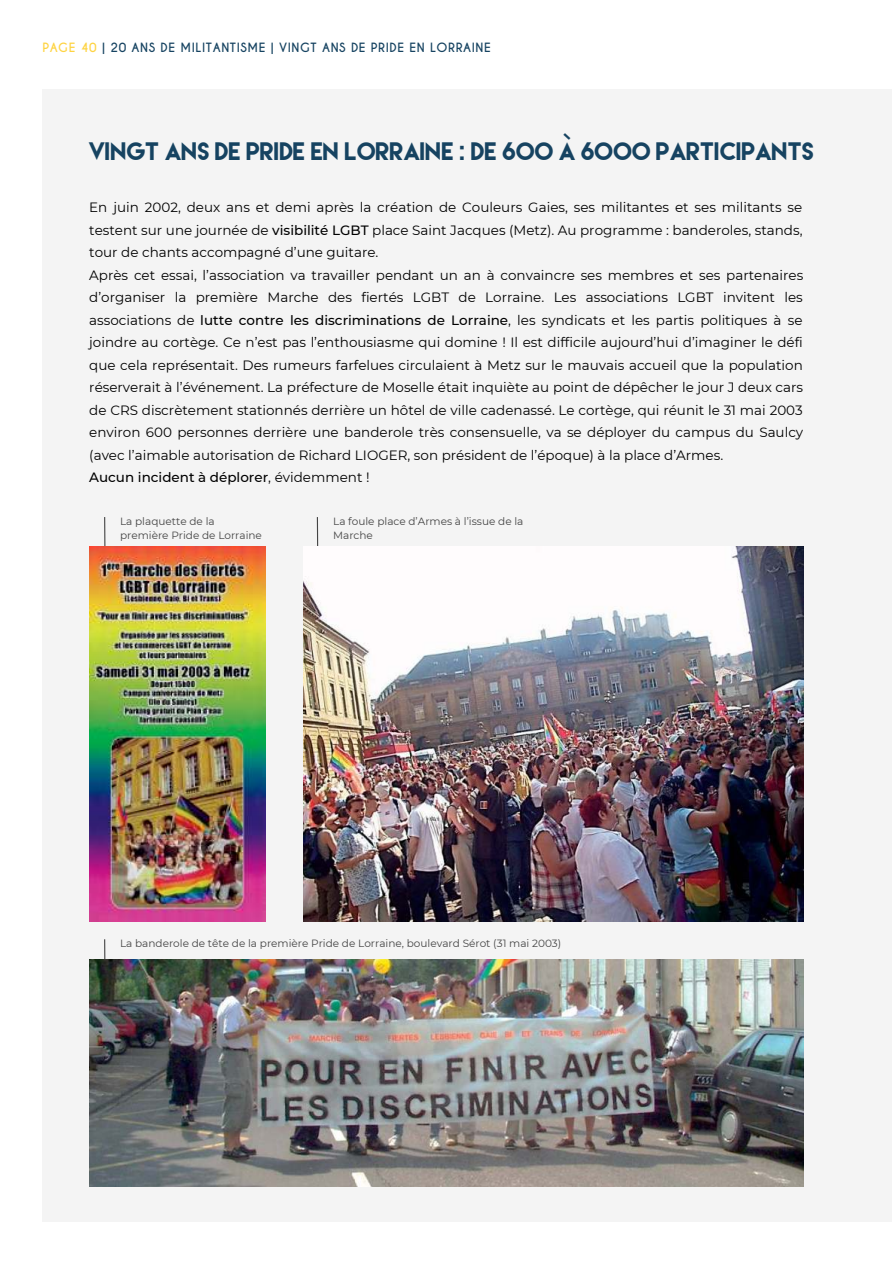
<style>
.page{position:relative;width:893px;height:1264px;background:#fff}
.page>*{position:absolute;margin:0;border:0;box-sizing:border-box;transform-origin:0 0}
.t1{font:22.5px "Lemon Milk";color:#164361}
.t2{font:13.5px/22.5px "Montserrat";color:#000}
.t3{font:700 12px "Caviar Dreams";letter-spacing:.05em;color:#164361}
.t4{font:10.5px/14px "Montserrat";color:#444}
.s1{color:#fed341}
.s2{font-weight:500}
</style>
<div class="page">
<div style="left:42px;top:89px;width:849px;height:1132px;background:#f4f4f4"></div>
<svg style="left:103px;top:517px;width:3px;height:30px"></svg>
<img style="left:89px;top:547px;width:177px;height:374px">
<svg style="left:316px;top:517px;width:3px;height:30px"></svg>
<img style="left:304px;top:547px;width:499px;height:374px">
<svg style="left:104px;top:939px;width:2px;height:20px"></svg>
<img style="left:89px;top:959px;width:714px;height:227px">
<p class="t3" style="left:42px;top:40px;width:450px"><span class="s1">PAGE 40</span> | 20 ANS DE MILITANTISME | VINGT ANS DE PRIDE EN LORRAINE</p>
<h1 class="t1" style="left:89px;top:140px;width:726px">VINGT ANS DE PRIDE EN LORRAINE : DE 600 A 6000 PARTICIPANTS</h1>
<p class="t2" style="left:89px;top:196px;width:715px">En juin 2002, deux ans et demi après la création de Couleurs Gaies, ses militantes et ses militants se testent sur une journée de <span class="s2">visibilité LGBT</span> place Saint Jacques (Metz). Au programme : banderoles, stands, tour de chants accompagné d’une guitare.<br>Après cet essai, l’association va travailler pendant un an à convaincre ses membres et ses partenaires d’organiser la première Marche des fiertés LGBT de Lorraine. Les associations LGBT invitent les associations de <span class="s2">lutte contre les discriminations de Lorraine</span>, les syndicats et les partis politiques à se joindre au cortège. Ce n’est pas l’enthousiasme qui domine ! Il est difficile aujourd’hui d’imaginer le défi que cela représentait. Des rumeurs farfelues circulaient à Metz sur le mauvais accueil que la population réserverait à l’événement. La préfecture de Moselle était inquiète au point de dépêcher le jour J deux cars de CRS discrètement stationnés derrière un hôtel de ville cadenassé. Le cortège, qui réunit le 31 mai 2003 environ 600 personnes derrière une banderole très consensuelle, va se déployer du campus du Saulcy (avec l’aimable autorisation de Richard LIOGER, son président de l’époque) à la place d’Armes.<br><span class="s2">Aucun incident à déplorer</span>, évidemment !</p>
<p class="t4" style="left:120px;top:514px;width:143px">La plaquette de la première Pride de Lorraine</p>
<p class="t4" style="left:333px;top:514px;width:192px">La foule place d’Armes à l’issue de la<br>Marche</p>
<p class="t4" style="left:120px;top:936px;width:443px">La banderole de tête de la première Pride de Lorraine, boulevard Sérot (31 mai 2003)</p>
</div>
